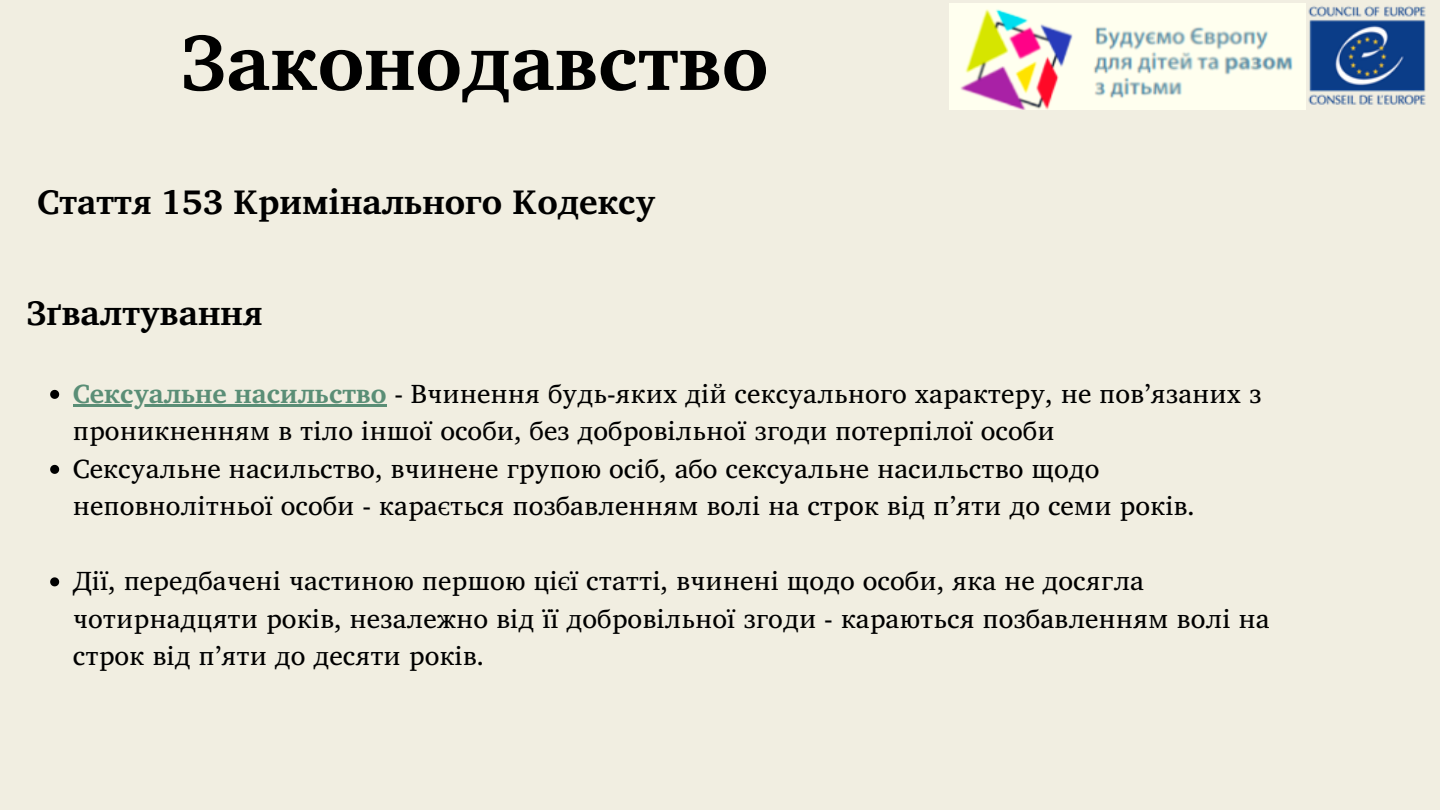
<style>
.page{position:relative;width:1440px;height:810px;background:#f1eee1}
.page>*{position:absolute;margin:0;border:0;box-sizing:border-box;transform-origin:0 0}
.t1{font:700 80px "Veleka";color:#000}
.t2{font:700 35px "Veleka";letter-spacing:.05em;color:#000}
.t3{font:27px/37.5px "Veleka";color:#000}
.s1{font-weight:700;color:#5a8e76}
</style>
<div class="page">
<img style="left:950px;top:3px;width:476px;height:107px">
<svg style="left:50px;top:390px;width:9px;height:9px"></svg>
<hr style="left:73px;top:404px;width:313px;height:2px;background:#5a8e76">
<svg style="left:50px;top:465px;width:9px;height:9px"></svg>
<svg style="left:50px;top:577px;width:9px;height:9px"></svg>
<h1 class="t1" style="left:181px;top:10px;width:584px">Законодавство</h1>
<p class="t2" style="left:37px;top:179px;width:619px">Стаття 153 Кримінального Кодексу</p>
<p class="t2" style="left:27px;top:290px;width:236px">Зґвалтування</p>
<p class="t3" style="left:73px;top:374px;width:1188px"><span class="s1">Сексуальне насильство</span> - Вчинення будь-яких дій сексуального характеру, не пов’язаних з проникненням в тіло іншої особи, без добровільної згоди потерпілої особи<br>Сексуальне насильство, вчинене групою осіб, або сексуальне насильство щодо неповнолітньої особи - карається позбавленням волі на строк від п’яти до семи років.</p>
<p class="t3" style="left:73px;top:562px;width:1197px">Дії, передбачені частиною першою цієї статті, вчинені щодо особи, яка не досягла чотирнадцяти років, незалежно від її добровільної згоди - караються позбавленням волі на строк від п’яти до десяти років.</p>
</div>
